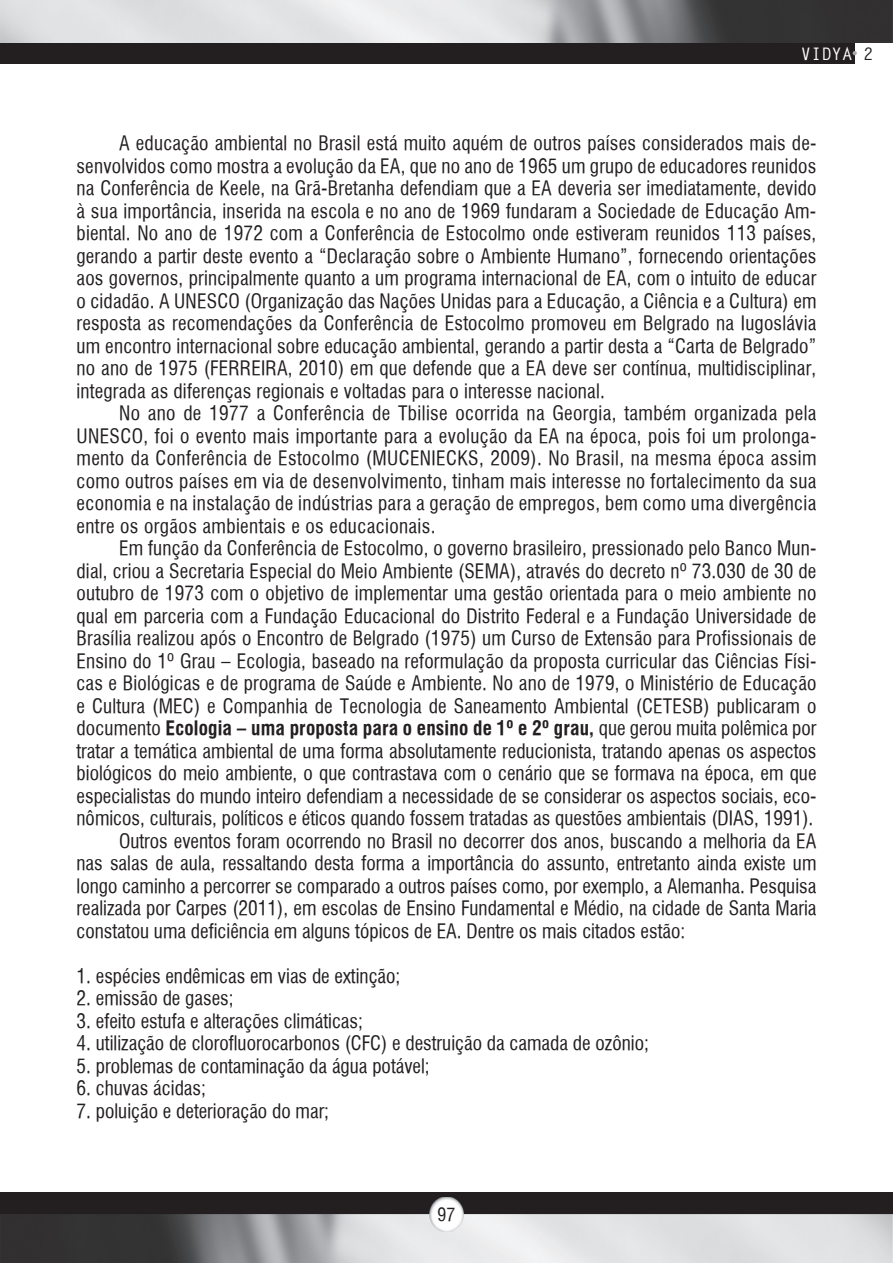
<style>
.page{position:relative;width:893px;height:1263px;background:#fff}
.page>*{position:absolute;margin:0;border:0;box-sizing:border-box;transform-origin:0 0}
.t1{font:19.5px/22.5px "Halvett Condensed";color:#231f20;text-align:justify}
.t2{font:700 condensed 19.5px "Halvett";letter-spacing:.01em;color:#231f20}
.t3{font:18px "Halvett Condensed";color:#231f20}
.t4{font:700 17.25px "Letter Gothic Std";color:#fff}
.s1{color:#231f20}
.s2{font-family:"Halvett Condensed";font-weight:400;font-stretch:normal}
</style>
<div class="page">
<div style="left:0;top:0;width:855px;height:64px;background:#231f20"></div>
<img style="left:0;top:0;width:893px;height:43px">
<svg style="left:853px;top:51px;width:4px;height:4px"></svg>
<div style="left:0;top:1193px;width:893px;height:70px;background:#231f20"></div>
<img style="left:0;top:1214px;width:893px;height:49px">
<img style="left:429px;top:1197px;width:34px;height:34px">
<p class="t4" style="left:801px;top:43px;width:74px">VIDYA <span class="s1">2</span></p>
<p class="t1" style="left:77px;top:132px;width:741px;text-indent:43px">A educação ambiental no Brasil está muito aquém de outros países considerados mais de&shy;senvolvidos como mostra a evolução da EA, que no ano de 1965 um grupo de educadores reunidos na Conferência de Keele, na Grã-Bretanha defendiam que a EA deveria ser imediatamente, devido à sua importância, inserida na escola e no ano de 1969 fundaram a Sociedade de Educação Am&shy;biental. No ano de 1972 com a Conferência de Estocolmo onde estiveram reunidos 113 países, gerando a partir deste evento a “Declaração sobre o Ambiente Humano”, fornecendo orientações aos governos, principalmente quanto a um programa internacional de EA, com o intuito de educar o cidadão. A UNESCO (Organização das Nações Unidas para a Educação, a Ciência e a Cultura) em resposta as recomendações da Conferência de Estocolmo promoveu em Belgrado na Iugoslávia um encontro internacional sobre educação ambiental, gerando a partir desta a “Carta de Belgrado” no ano de 1975 (FERREIRA, 2010) em que defende que a EA deve ser contínua, multidisciplinar, integrada as diferenças regionais e voltadas para o interesse nacional.</p>
<p class="t1" style="left:77px;top:402px;width:741px;text-indent:43px">No ano de 1977 a Conferência de Tbilise ocorrida na Georgia, também organizada pela UNESCO, foi o evento mais importante para a evolução da EA na época, pois foi um prolonga&shy;mento da Conferência de Estocolmo (MUCENIECKS, 2009). No Brasil, na mesma época assim como outros países em via de desenvolvimento, tinham mais interesse no fortalecimento da sua economia e na instalação de indústrias para a geração de empregos, bem como uma divergência entre os orgãos ambientais e os educacionais.</p>
<p class="t1" style="left:77px;top:537px;width:741px;text-indent:43px">Em função da Conferência de Estocolmo, o governo brasileiro, pressionado pelo Banco Mun&shy;dial, criou a Secretaria Especial do Meio Ambiente (SEMA), através do decreto nº 73.030 de 30 de outubro de 1973 com o objetivo de implementar uma gestão orientada para o meio ambiente no qual em parceria com a Fundação Educacional do Distrito Federal e a Fundação Universidade de Brasília realizou após o Encontro de Belgrado (1975) um Curso de Extensão para Profissionais de Ensino do 1º Grau – Ecologia, baseado na reformulação da proposta curricular das Ciências Físi&shy;cas e Biológicas e de programa de Saúde e Ambiente. No ano de 1979, o Ministério de Educação e Cultura (MEC) e Companhia de Tecnologia de Saneamento Ambiental (CETESB) publicaram o</p>
<p class="t2" style="left:77px;top:716px;width:741px"><span class="s2">documento</span> Ecologia – uma proposta para o ensino de 1º e 2º grau, <span class="s2">que gerou muita polêmica por</span></p>
<p class="t1" style="left:77px;top:739px;width:741px">tratar a temática ambiental de uma forma absolutamente reducionista, tratando apenas os aspectos</p>
<p class="t1" style="left:77px;top:762px;width:741px">biológicos do meio ambiente, o que contrastava com o cenário que se formava na época, em que</p>
<p class="t1" style="left:77px;top:784px;width:741px">especialistas do mundo inteiro defendiam a necessidade de se considerar os aspectos sociais, eco-</p>
<p class="t1" style="left:77px;top:807px;width:738px">nômicos, culturais, políticos e éticos quando fossem tratadas as questões ambientais (DIAS, 1991).</p>
<p class="t1" style="left:119px;top:829px;width:699px">Outros eventos foram ocorrendo no Brasil no decorrer dos anos, buscando a melhoria da EA</p>
<p class="t1" style="left:77px;top:852px;width:741px">nas salas de aula, ressaltando desta forma a importância do assunto, entretanto ainda existe um</p>
<p class="t1" style="left:77px;top:874px;width:741px">longo caminho a percorrer se comparado a outros países como, por exemplo, a Alemanha. Pesquisa</p>
<p class="t1" style="left:77px;top:897px;width:741px">realizada por Carpes (2011), em escolas de Ensino Fundamental e Médio, na cidade de Santa Maria</p>
<p class="t1" style="left:77px;top:919px;width:610px">constatou uma deficiência em alguns tópicos de EA. Dentre os mais citados estão:</p>
<p class="t1" style="left:77px;top:964px;width:325px">1. espécies endêmicas em vias de extinção;</p>
<p class="t1" style="left:77px;top:987px;width:159px">2. emissão de gases;</p>
<p class="t1" style="left:77px;top:1009px;width:288px">3. efeito estufa e alterações climáticas;</p>
<p class="t1" style="left:77px;top:1032px;width:574px">4. utilização de clorofluorocarbonos (CFC) e destruição da camada de ozônio;</p>
<p class="t1" style="left:77px;top:1054px;width:355px">5. problemas de contaminação da água potável;</p>
<p class="t1" style="left:77px;top:1077px;width:131px">6. chuvas ácidas;</p>
<p class="t1" style="left:77px;top:1099px;width:254px">7. poluição e deterioração do mar;</p>
<p class="t3" style="left:438px;top:1204px;width:19px">97</p>
</div>
